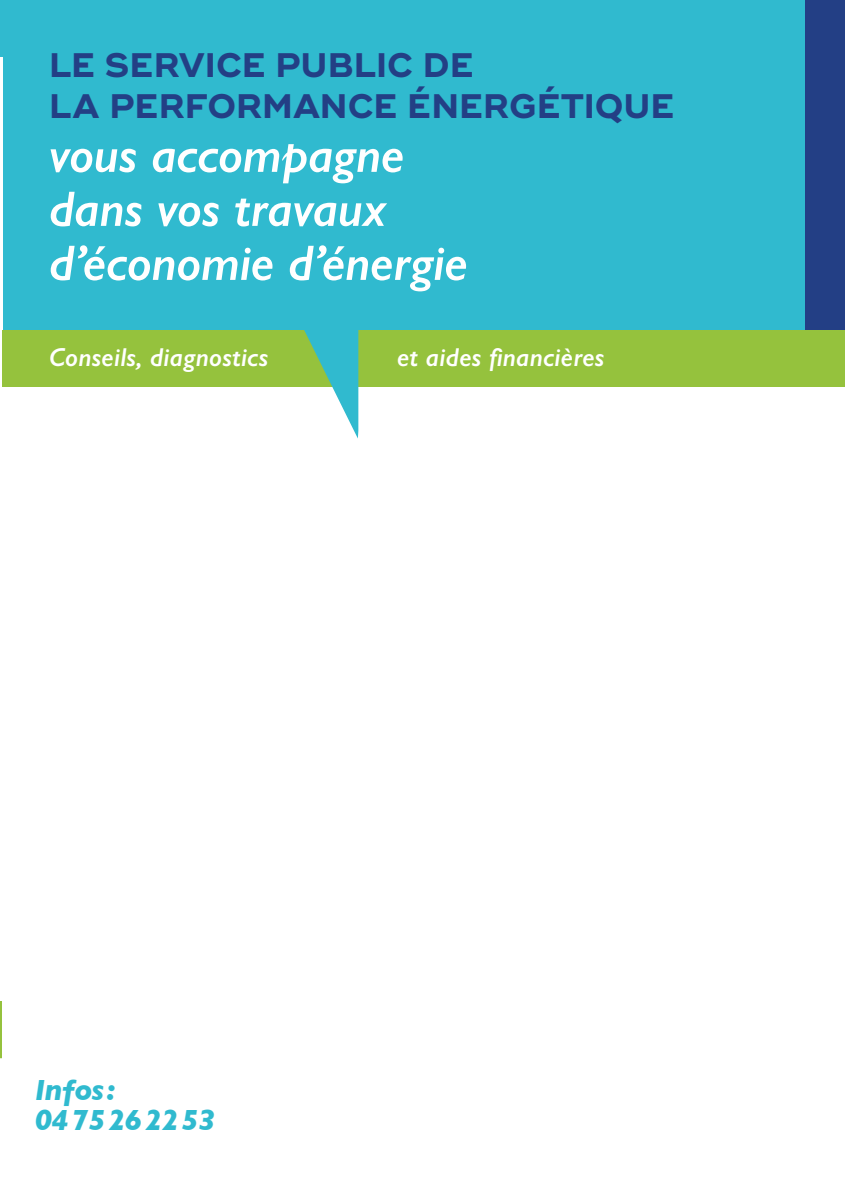
<style>
.page{position:relative;width:845px;height:1191px;background:#fff}
.page>*{position:absolute;margin:0;border:0;box-sizing:border-box;transform-origin:0 0}
.t1{font:italic 600 50px/54px "Gill Sans";letter-spacing:-.005em;color:#fff}
.t2{font:700 34px/40.8px "Ridley Grotesk";color:#233f85}
.t3{font:italic 700 29.8px/29.8px "Gill Sans";letter-spacing:-.02em;color:#30bacf}
.t4{font:italic 600 26px "Gill Sans";letter-spacing:.01em;color:#fff}
</style>
<div class="page">
<hr style="left:0;top:0;width:3px;height:56px;background:#30bacf">
<div style="left:3px;top:0;width:816px;height:330px;background:#30bacf"></div>
<div style="left:805px;top:0;width:40px;height:330px;background:#233f85"></div>
<div style="left:3px;top:330px;width:842px;height:56px;background:#95c23d"></div>
<svg style="left:304px;top:330px;width:54px;height:108px"></svg>
<p class="t2" style="left:49px;top:46px;width:627px">LE SERVICE PUBLIC DE<br>LA PERFORMANCE ÉNERGÉTIQUE</p>
<p class="t1" style="left:49px;top:127px;width:420px">vous accompagne dans vos travaux d’économie d’énergie</p>
<p class="t4" style="left:49px;top:341px;width:221px">Conseils, diagnostics</p>
<p class="t4" style="left:397px;top:341px;width:209px">et aides financières</p>
<p class="t3" style="left:35px;top:1075px;width:182px">Infos:<br>0475262253</p>
</div>
